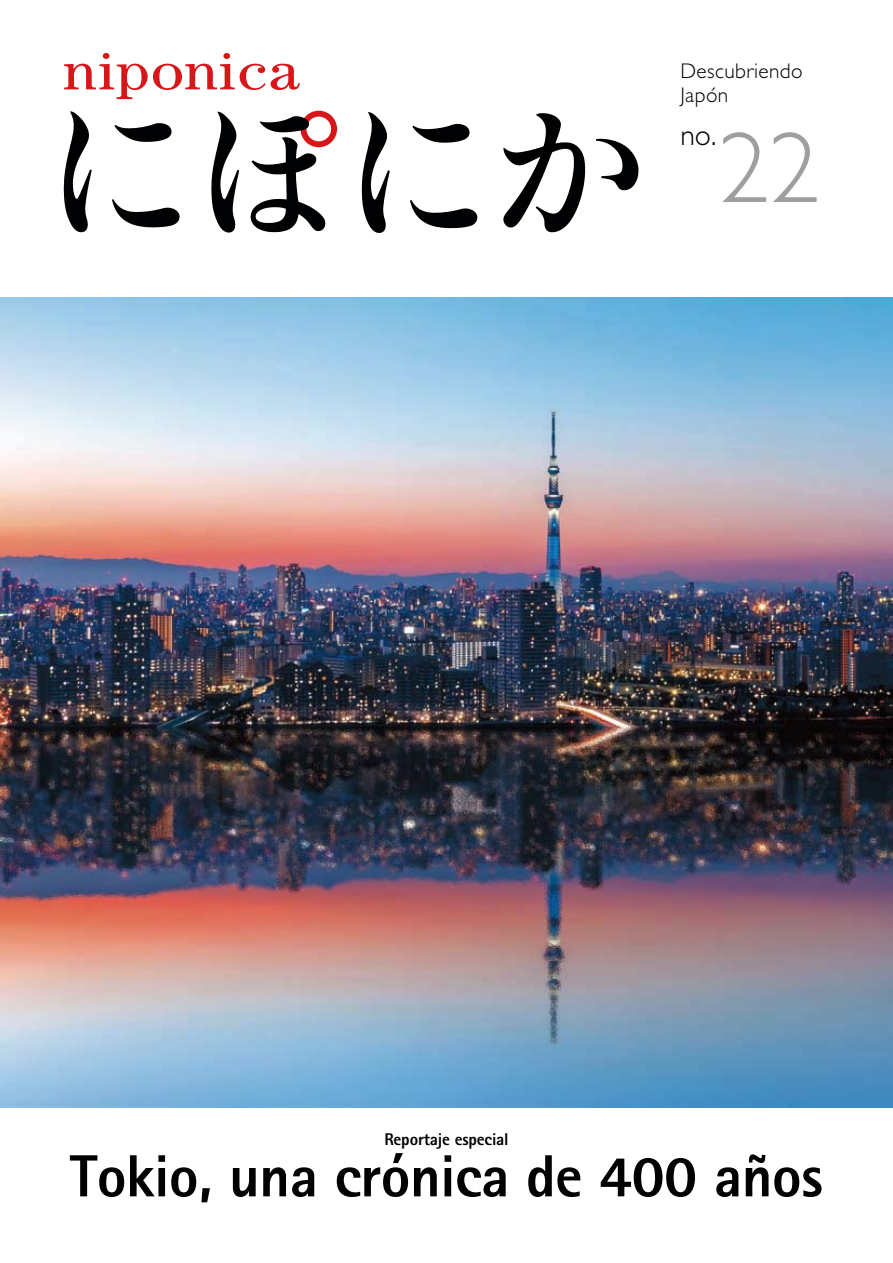
<style>
.page{position:relative;width:893px;height:1263px;background:#fff}
.page>*{position:absolute;margin:0;border:0;box-sizing:border-box;transform-origin:0 0}
.t1{font:300 100.95px "Gill Sans";color:#9f9fa0}
.t2{font:800 59.55px "Rotis Sans Serif";letter-spacing:-.01em;color:#000102}
.t3{font:300 29.7px "Gill Sans";color:#000102}
.t4{font:300 21.3px/23.4px "Gill Sans";letter-spacing:.02em;color:#000102}
.t5{font:800 16.95px "Rotis Sans Serif";letter-spacing:-.01em;color:#000102}
</style>
<div class="page">
<img style="left:0;top:298px;width:893px;height:810px">
<svg style="left:64px;top:111px;width:575px;height:122px"></svg>
<svg style="left:64px;top:53px;width:236px;height:46px"></svg>
<p class="t4" style="left:680px;top:62px;width:124px">Descubriendo<br>Japón</p>
<p class="t3" style="left:680px;top:125px;width:37px">no.</p>
<h1 class="t1" style="left:719px;top:133px;width:102px">22</h1>
<p class="t5" style="left:384px;top:1133px;width:126px">Reportaje especial</p>
<p class="t2" style="left:70px;top:1155px;width:755px">Tokio, una crónica de 400 años</p>
</div>
